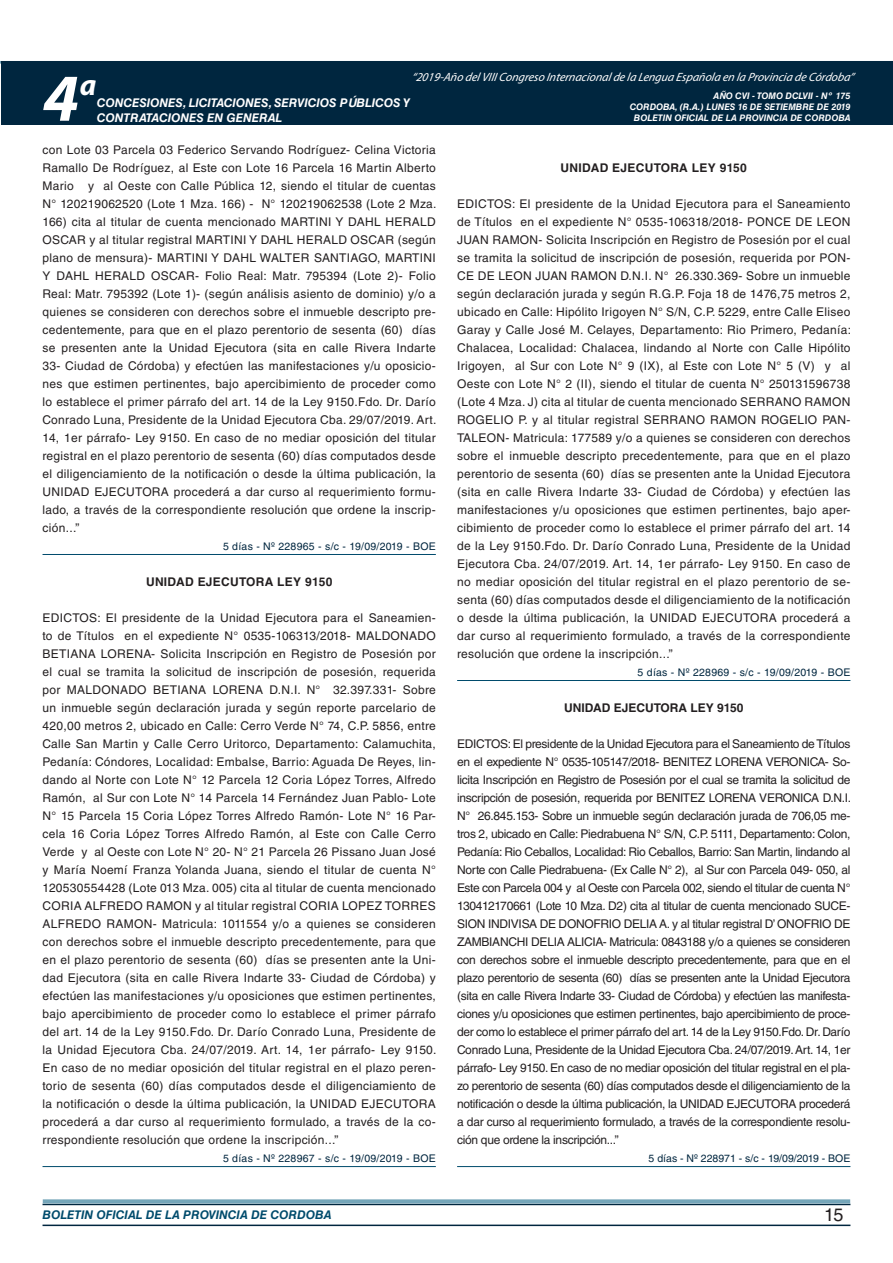
<style>
.page{position:relative;width:893px;height:1263px;background:#fff}
.page>*{position:absolute;margin:0;border:0;box-sizing:border-box;transform-origin:0 0}
.t1{font:italic 700 67.5px "Myriad Pro";color:#fff}
.t2{font:italic 700 30px "Myriad Pro";color:#fff}
.t3{font:18px "Helvetica LT Std";color:#231f20}
.t4{font:12px/18px "Helvetica LT Std";letter-spacing:.025em;color:#231f20;text-align:justify}
.t5{font:italic 12px "Myriad Pro";color:#fff}
.t6{font:italic 700 12px/14.4px "Helvetica LT Std";color:#fff}
.t7{font:700 12px "Helvetica LT Std";letter-spacing:.025em;color:#231f20}
.t8{font:italic 700 12px "Helvetica LT Std";color:#004b6c}
.t9{font:700 12px "Helvetica LT Std";color:#231f20}
.t10{font:10.5px "Helvetica LT Std";letter-spacing:.025em;color:#00263f}
.t11{font:10.5px "Helvetica LT Std";color:#00263f}
.t12{font:italic 700 9px/10.8px "Helvetica LT Std";color:#fff;text-align:right}
</style>
<div class="page">
<hr style="left:43px;top:1224px;width:807px;height:2px;background:#00263f">
<div style="left:42px;top:1198px;width:809px;height:8px;background:#fff;opacity:.75"></div>
<div style="left:1px;top:61px;width:892px;height:64px;background:#00263f"></div>
<hr style="left:43px;top:554px;width:393px;height:1px;background:#004b6c">
<hr style="left:43px;top:1166px;width:393px;height:1px;background:#004b6c">
<hr style="left:457px;top:680px;width:393px;height:1px;background:#004b6c">
<hr style="left:457px;top:1166px;width:393px;height:1px;background:#004b6c">
<p class="t5" style="left:412px;top:70px;width:444px">“2019-Año delVIIICongreso Internacionalde la Lengua Esp añola en la Provincia de Córdoba”</p>
<h1 class="t1" style="left:43px;top:54px;width:38px">4</h1>
<h2 class="t2" style="left:80px;top:66px;width:18px">a</h2>
<p class="t12" style="left:630px;top:91px;width:222px">AÑO CVI - TOMO DCLVII - Nº 175<br>CORDOBA, (R.A.) LUNES 16 DE SETIEMBRE DE 2019</p>
<p class="t6" style="left:97px;top:96px;width:315px">CONCESIONES, LICITACIONES, SERVICIOS PÚBLICOS Y<br>CONTRATACIONES EN GENERAL</p>
<p class="t12" style="left:634px;top:112px;width:218px">BOLETIN OFICIAL DE LA PROVINCIA DE CORDOBA</p>
<p class="t4" style="left:43px;top:141px;width:396px">con Lote 03 Parcela 03 Federico Servando Rodríguez- Celina Victoria Ramallo De Rodríguez, al Este con Lote 16 Parcela 16 Martin Alberto Mario y al Oeste con Calle Pública 12, siendo el titular de cuentas N° 120219062520 (Lote 1 Mza. 166) - N° 120219062538 (Lote 2 Mza.<br>166) cita al titular de cuenta mencionado MARTINI Y DAHL HERALD OSCAR y al titular registral MARTINI Y DAHL HERALD OSCAR (según plano de mensura)- MARTINI Y DAHL WALTER SANTIAGO, MARTINI Y DAHL HERALD OSCAR- Folio Real: Matr. 795394 (Lote 2)- Folio Real: Matr. 795392 (Lote 1)- (según análisis asiento de dominio) y/o a quienes se consideren con derechos sobre el inmueble descripto pre&shy;cedentemente, para que en el plazo perentorio de sesenta (60) días se presenten ante la Unidad Ejecutora (sita en calle Rivera Indarte 33- Ciudad de Córdoba) y efectúen las manifestaciones y/u oposicio&shy;nes que estimen pertinentes, bajo apercibimiento de proceder como lo establece el primer párrafo del art. 14 de la Ley 9150.Fdo. Dr. Darío Conrado Luna, Presidente de la Unidad Ejecutora Cba. 29/07/2019. Art.<br>14, 1er párrafo- Ley 9150. En caso de no mediar oposición del titular registral en el plazo perentorio de sesenta (60) días computados desde el diligenciamiento de la notificación o desde la última publicación, la UNIDAD EJECUTORA procederá a dar curso al requerimiento formu&shy;lado, a través de la correspondiente resolución que ordene la inscrip&shy;ción...”</p>
<p class="t10" style="left:223px;top:540px;width:214px">5 días - Nº 228965 - s/c - 19/09/2019 - BOE</p>
<p class="t7" style="left:146px;top:574px;width:188px">UNIDAD EJECUTORA LEY 9150</p>
<p class="t4" style="left:43px;top:609px;width:396px">EDICTOS: El presidente de la Unidad Ejecutora para el Saneamien&shy;to de Títulos en el expediente N° 0535-106313/2018- MALDONADO BETIANA LORENA- Solicita Inscripción en Registro de Posesión por el cual se tramita la solicitud de inscripción de posesión, requerida por MALDONADO BETIANA LORENA D.N.I. N° 32.397.331- Sobre un inmueble según declaración jurada y según reporte parcelario de 420,00 metros 2, ubicado en Calle: Cerro Verde N° 74, C.P. 5856, entre Calle San Martin y Calle Cerro Uritorco, Departamento: Calamuchita, Pedanía: Cóndores, Localidad: Embalse, Barrio: Aguada De Reyes, lin&shy;dando al Norte con Lote N° 12 Parcela 12 Coria López Torres, Alfredo Ramón, al Sur con Lote N° 14 Parcela 14 Fernández Juan Pablo- Lote N° 15 Parcela 15 Coria López Torres Alfredo Ramón- Lote N° 16 Par&shy;cela 16 Coria López Torres Alfredo Ramón, al Este con Calle Cerro Verde y al Oeste con Lote N° 20- N° 21 Parcela 26 Pissano Juan José y María Noemí Franza Yolanda Juana, siendo el titular de cuenta N° 120530554428 (Lote 013 Mza. 005) cita al titular de cuenta mencionado CORIA ALFREDO RAMON y al titular registral CORIA LOPEZ TORRES ALFREDO RAMON- Matricula: 1011554 y/o a quienes se consideren con derechos sobre el inmueble descripto precedentemente, para que en el plazo perentorio de sesenta (60) días se presenten ante la Uni&shy;dad Ejecutora (sita en calle Rivera Indarte 33- Ciudad de Córdoba) y efectúen las manifestaciones y/u oposiciones que estimen pertinentes, bajo apercibimiento de proceder como lo establece el primer párrafo del art. 14 de la Ley 9150.Fdo. Dr. Darío Conrado Luna, Presidente de la Unidad Ejecutora Cba. 24/07/2019. Art. 14, 1er párrafo- Ley 9150.<br>En caso de no mediar oposición del titular registral en el plazo peren&shy;torio de sesenta (60) días computados desde el diligenciamiento de la notificación o desde la última publicación, la UNIDAD EJECUTORA procederá a dar curso al requerimiento formulado, a través de la co&shy;rrespondiente resolución que ordene la inscripción...”</p>
<p class="t10" style="left:223px;top:1152px;width:214px">5 días - Nº 228967 - s/c - 19/09/2019 - BOE</p>
<p class="t7" style="left:561px;top:160px;width:188px">UNIDAD EJECUTORA LEY 9150</p>
<p class="t4" style="left:457px;top:195px;width:395px">EDICTOS: El presidente de la Unidad Ejecutora para el Saneamiento de Títulos en el expediente N° 0535-106318/2018- PONCE DE LEON JUAN RAMON- Solicita Inscripción en Registro de Posesión por el cual se tramita la solicitud de inscripción de posesión, requerida por PON-CE DE LEON JUAN RAMON D.N.I. N° 26.330.369- Sobre un inmueble según declaración jurada y según R.G.P. Foja 18 de 1476,75 metros 2, ubicado en Calle: Hipólito Irigoyen N° S/N, C.P. 5229, entre Calle Eliseo Garay y Calle José M. Celayes, Departamento: Rio Primero, Pedanía:<br>Chalacea, Localidad: Chalacea, lindando al Norte con Calle Hipólito Irigoyen, al Sur con Lote N° 9 (IX), al Este con Lote N° 5 (V) y al Oeste con Lote N° 2 (II), siendo el titular de cuenta N° 250131596738 (Lote 4 Mza. J) cita al titular de cuenta mencionado SERRANO RAMON ROGELIO P. y al titular registral SERRANO RAMON ROGELIO PAN-TALEON- Matricula: 177589 y/o a quienes se consideren con derechos sobre el inmueble descripto precedentemente, para que en el plazo perentorio de sesenta (60) días se presenten ante la Unidad Ejecutora (sita en calle Rivera Indarte 33- Ciudad de Córdoba) y efectúen las manifestaciones y/u oposiciones que estimen pertinentes, bajo aper&shy;cibimiento de proceder como lo establece el primer párrafo del art. 14 de la Ley 9150.Fdo. Dr. Darío Conrado Luna, Presidente de la Unidad Ejecutora Cba. 24/07/2019. Art. 14, 1er párrafo- Ley 9150. En caso de no mediar oposición del titular registral en el plazo perentorio de se&shy;senta (60) días computados desde el diligenciamiento de la notificación o desde la última publicación, la UNIDAD EJECUTORA procederá a dar curso al requerimiento formulado, a través de la correspondiente resolución que ordene la inscripción...”</p>
<p class="t10" style="left:638px;top:666px;width:214px">5 días - Nº 228969 - s/c - 19/09/2019 - BOE</p>
<p class="t9" style="left:564px;top:700px;width:181px">UNIDAD EJECUTORA LEY 9150</p>
<p class="t4" style="left:457px;top:735px;width:396px">EDICTOS: El presidente de la Unidad Ejecutora para el Saneamiento de Títulos en el expediente N° 0535-105147/2018- BENITEZ LORENA VERONICA- So&shy;licita Inscripción en Registro de Posesión por el cual se tramita la solicitud de inscripción de posesión, requerida por BENITEZ LORENA VERONICA D.N.I.<br>N° 26.845.153- Sobre un inmueble según declaración jurada de 706,05 me&shy;tros 2, ubicado en Calle: Piedrabuena N° S/N, C.P. 5111, Departamento: Colon, Pedanía: Rio Ceballos, Localidad: Rio Ceballos, Barrio: San Martin, lindando al Norte con Calle Piedrabuena- (Ex Calle N° 2), al Sur con Parcela 049- 050, al Este con Parcela 004 y al Oeste con Parcela 002, siendo el titular de cuenta N° 130412170661 (Lote 10 Mza. D2) cita al titular de cuenta mencionado SUCE-SION INDIVISA DE DONOFRIO DELIA A. y al titular registral D’ ONOFRIO DE ZAMBIANCHI DELIA ALICIA- Matricula: 0843188 y/o a quienes se consideren con derechos sobre el inmueble descripto precedentemente, para que en el plazo perentorio de sesenta (60) días se presenten ante la Unidad Ejecutora (sita en calle Rivera Indarte 33- Ciudad de Córdoba) y efectúen las manifesta&shy;ciones y/u oposiciones que estimen pertinentes, bajo apercibimiento de proce&shy;der como lo establece el primer párrafo del art. 14 de la Ley 9150.Fdo. Dr. Darío Conrado Luna, Presidente de la Unidad Ejecutora Cba. 24/07/2019. Art. 14, 1er párrafo- Ley 9150. En caso de no mediar oposición del titular registral en el pla&shy;zo perentorio de sesenta (60) días computados desde el diligenciamiento de la notificación o desde la última publicación, la UNIDAD EJECUTORA procederá a dar curso al requerimiento formulado, a través de la correspondiente resolu&shy;ción que ordene la inscripción...”</p>
<p class="t11" style="left:649px;top:1152px;width:203px">5 días - Nº 228971 - s/c - 19/09/2019 - BOE</p>
<p class="t8" style="left:43px;top:1208px;width:290px">BOLETIN OFICIAL DE LA PROVINCIA DE CORDOBA</p>
<h3 class="t3" style="left:824px;top:1204px;width:21px">15</h3>
</div>
